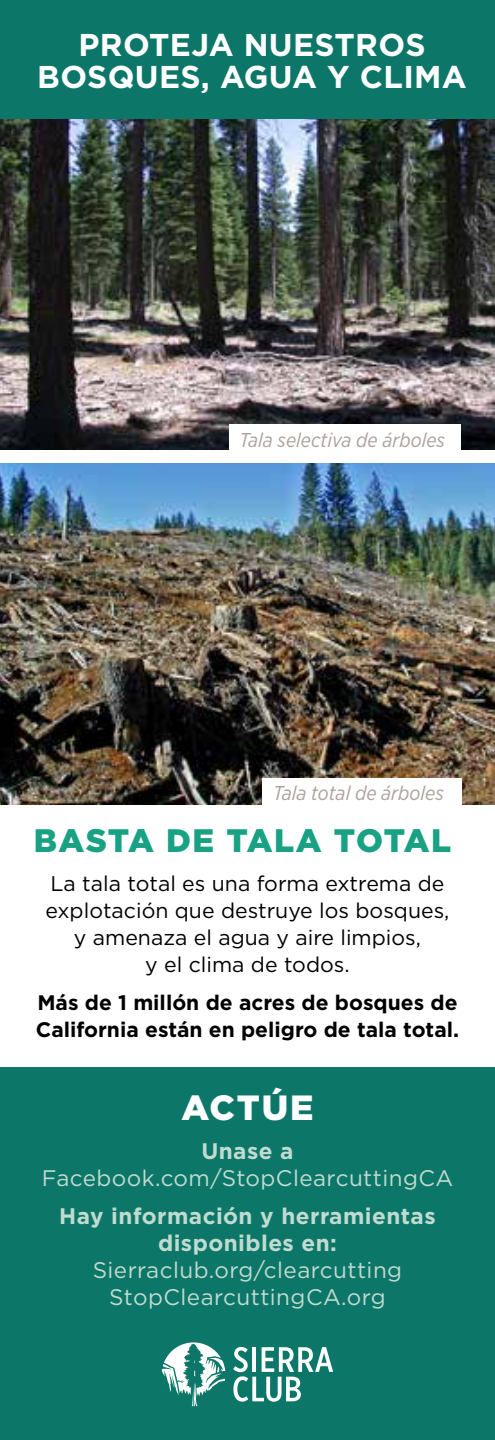
<style>
.page{position:relative;width:495px;height:1440px;background:#fff}
.page>*{position:absolute;margin:0;border:0;box-sizing:border-box;transform-origin:0 0}
.t1{font:900 35px "Gotham";letter-spacing:.05em;color:#fff}
.t2{font:900 32.5px "Gotham";letter-spacing:.035em;color:#18a183}
.t3{font:700 31.5px/32.5px "Gotham";letter-spacing:.01em;color:#fff;text-align:center}
.t4{font:22.5px/27px "Gotham";letter-spacing:.02em;color:#c1dbd1;text-align:center}
.t5{font:700 22.5px/27px "Gotham";letter-spacing:.02em;color:#c1dbd1;text-align:center}
.t6{font:21.25px/27px "Gotham";color:#000;text-align:center}
.t7{font:700 21px/27px "Gotham";color:#000}
.t8{font:italic 20px "Gotham Narrow";color:#aea29d}
</style>
<div class="page">
<div style="left:0;top:1068px;width:495px;height:372px;background:#0c7768"></div>
<div style="left:0;top:0;width:495px;height:224px;background:#0c7768"></div>
<svg style="left:162px;top:1342px;width:63px;height:64px"></svg>
<svg style="left:233px;top:1347px;width:100px;height:55px"></svg>
<img style="left:0;top:463px;width:495px;height:342px">
<img style="left:0;top:120px;width:495px;height:330px">
<div style="left:230px;top:424px;width:231px;height:27px;background:#fff"></div>
<div style="left:262px;top:778px;width:199px;height:35px;background:#fff"></div>
<h3 class="t3" style="left:37px;top:27px;width:431px">PROTEJA NUESTROS<br>BOSQUES, AGUA Y CLIMA</h3>
<p class="t8" style="left:239px;top:427px;width:207px">Tala selectiva de árboles</p>
<p class="t8" style="left:273px;top:781px;width:172px">Tala total de árboles</p>
<h2 class="t2" style="left:34px;top:822px;width:419px">BASTA DE TALA TOTAL</h2>
<p class="t6" style="left:46px;top:869px;width:406px">La tala total es una forma extrema de explotación que destruye los bosques, y amenaza el agua y aire limpios,<br>y el clima de todos.</p>
<p class="t7" style="left:36px;top:989px;width:425px">Más de 1 millón de acres de bosques de<br>California están en peligro de tala total.</p>
<h1 class="t1" style="left:182px;top:1088px;width:133px">ACTÚE</h1>
<p class="t5" style="left:201px;top:1137px;width:94px">Unase a</p>
<p class="t4" style="left:42px;top:1164px;width:413px">Facebook.com/StopClearcuttingCA</p>
<p class="t5" style="left:59px;top:1202px;width:378px">Hay información y herramientas disponibles en:</p>
<p class="t4" style="left:93px;top:1256px;width:311px">Sierraclub.org/clearcutting<br>StopClearcuttingCA.org</p>
</div>
